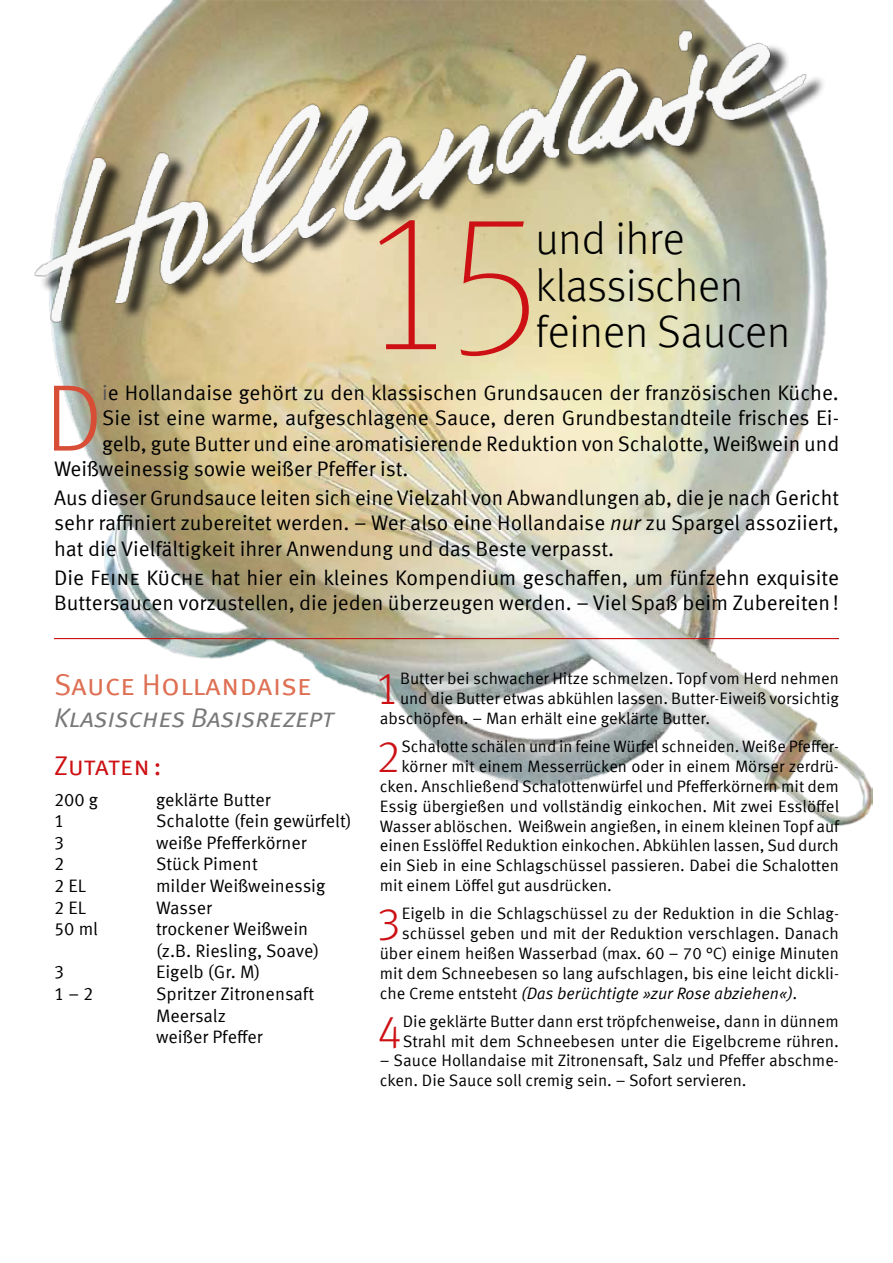
<style>
.page{position:relative;width:893px;height:1263px;background:#fff}
.page>*{position:absolute;margin:0;border:0;box-sizing:border-box;transform-origin:0 0}
.t1{font:300 94.5px "Meta Offc";color:#d74d36}
.t2{font:300 45.3px "Meta Offc";color:#cd1013}
.t3{font:300 45px/46.5px "Meta Offc";color:#000}
.t4{font:30px "Meta Sc Offc Norm";color:#de6f53}
.t5{font:27px "Meta Sc Offc Norm Ita";letter-spacing:-.005em;color:#787878}
.t6{font:27px "Meta Sc Offc Norm";letter-spacing:-.015em;color:#cd1013}
.t7{font:21px/25.2px "Meta Offc Norm";color:#000;text-align:justify}
.t8{font:18px/21.6px "Meta Offc Norm";color:#000}
.t9{font:16.5px/19.8px "Meta Offc Norm";color:#000}
.t10{font:16.5px "Meta Offc Norm Ita";color:#000}
.s1{color:#565655}
.s2{font-family:"Meta Offc Norm Ita"}
.s3{font-family:"Meta Sc Offc Norm"}
.s4{font-family:"Meta Offc Norm"}
</style>
<div class="page">
<img style="left:54px;top:382px;width:819px;height:443px">
<hr style="left:54px;top:638px;width:785px;height:1px;background:#cd1013">
<img style="left:34px;top:0;width:794px;height:382px">
<h3 class="t3" style="left:536px;top:217px;width:256px">und ihre klassischen feinen Saucen</h3>
<h1 class="t1" style="left:45px;top:364px;width:58px">D</h1>
<p class="t7" style="left:102px;top:381px;width:738px"><span class="s1">i</span>e Hollandaise gehört zu den klassischen Grundsaucen der französischen Küche.</p>
<p class="t7" style="left:102px;top:406px;width:738px">Sie ist eine warme, aufgeschlagene Sauce, deren Grundbestandteile frisches Ei-</p>
<p class="t7" style="left:102px;top:431px;width:739px">gelb, gute Butter und eine aromatisierende Reduktion von Schalotte, Weißwein und</p>
<p class="t7" style="left:54px;top:456px;width:356px">Weißweinessig sowie weißer Pfeffer ist.</p>
<p class="t7" style="left:54px;top:486px;width:787px">Aus dieser Grundsauce leiten sich eine Vielzahl von Abwandlungen ab, die je nach Gericht sehr raffiniert zubereitet werden. – Wer also eine Hollandaise <span class="s2">nur</span> zu Spargel assoziiert, hat die Vielfältigkeit ihrer Anwendung und das Beste verpasst.</p>
<p class="t7" style="left:54px;top:566px;width:786px">Die <span class="s3">Feine Küche</span> hat hier ein kleines Kompendium geschaffen, um fünfzehn exquisite<br>Buttersaucen vorzustellen, die jeden überzeugen werden. – Viel Spaß beim Zubereiten!</p>
<h3 class="t4" style="left:54px;top:667px;width:259px">Sauce Hollandaise</h3>
<h3 class="t5" style="left:54px;top:702px;width:282px">Klasisches Basisrezept</h3>
<h3 class="t6" style="left:54px;top:750px;width:109px">Zutaten:</h3>
<p class="t8" style="left:54px;top:789px;width:46px">200 g</p>
<p class="t8" style="left:156px;top:789px;width:116px">geklärte Butter</p>
<p class="t8" style="left:54px;top:810px;width:12px">1</p>
<p class="t8" style="left:156px;top:810px;width:197px">Schalotte (fein gewürfelt)</p>
<p class="t8" style="left:54px;top:832px;width:12px">3</p>
<p class="t8" style="left:156px;top:832px;width:152px">weiße Pfefferkörner</p>
<p class="t8" style="left:54px;top:854px;width:12px">2</p>
<p class="t8" style="left:156px;top:854px;width:103px">Stück Piment</p>
<p class="t8" style="left:54px;top:875px;width:34px">2 EL</p>
<p class="t8" style="left:156px;top:875px;width:171px">milder Weißweinessig</p>
<p class="t8" style="left:54px;top:897px;width:34px">2 EL</p>
<p class="t8" style="left:156px;top:897px;width:57px">Wasser</p>
<p class="t8" style="left:54px;top:918px;width:45px">50 ml</p>
<p class="t8" style="left:156px;top:918px;width:165px">trockener Weißwein (z.B. Riesling, Soave)</p>
<p class="t8" style="left:54px;top:962px;width:12px">3</p>
<p class="t8" style="left:156px;top:962px;width:106px">Eigelb (Gr. M)</p>
<p class="t8" style="left:54px;top:983px;width:41px">1 – 2</p>
<p class="t8" style="left:156px;top:983px;width:160px">Spritzer Zitronensaft<br>Meersalz<br>weißer Pfeffer</p>
<h2 class="t2" style="left:374px;top:663px;width:27px">1</h2>
<p class="t9" style="left:400px;top:669px;width:440px">Butter bei schwacher Hitze schmelzen. Topf vom Herd nehmen</p>
<p class="t9" style="left:400px;top:689px;width:440px">und die Butter etwas abkühlen lassen. Butter-Eiweiß vorsichtig</p>
<p class="t9" style="left:380px;top:709px;width:332px">abschöpfen. – Man erhält eine geklärte Butter.</p>
<h2 class="t2" style="left:376px;top:731px;width:27px">2</h2>
<p class="t9" style="left:401px;top:737px;width:439px">Schalotte schälen und in feine Würfel schneiden. Weiße Pfeffer-</p>
<p class="t9" style="left:401px;top:757px;width:439px">körner mit einem Messerrücken oder in einem Mörser zerdrü-</p>
<p class="t9" style="left:380px;top:777px;width:461px">cken. Anschließend Schalottenwürfel und Pfefferkörnern mit dem</p>
<p class="t9" style="left:380px;top:796px;width:461px">Essig übergießen und vollständig einkochen. Mit zwei Esslöffel</p>
<p class="t9" style="left:380px;top:816px;width:461px">Wasser ablöschen. Weißwein angießen, in einem kleinen Topf auf</p>
<p class="t9" style="left:380px;top:836px;width:461px">einen Esslöffel Reduktion einkochen. Abkühlen lassen, Sud durch</p>
<p class="t9" style="left:380px;top:856px;width:461px">ein Sieb in eine Schlagschüssel passieren. Dabei die Schalotten</p>
<p class="t9" style="left:380px;top:876px;width:234px">mit einem Löffel gut ausdrücken.</p>
<h2 class="t2" style="left:376px;top:898px;width:27px">3</h2>
<p class="t9" style="left:380px;top:904px;width:461px;text-align:right">Eigelb in die Schlagschüssel zu der Reduktion in die Schlag&shy;schüssel geben und mit der Reduktion verschlagen. Danach über einem heißen Wasserbad (max. 60 – 70 °C) einige Minuten mit dem Schneebesen so lang aufschlagen, bis eine leicht dickli-</p>
<p class="t10" style="left:380px;top:983px;width:419px"><span class="s4">che Creme entsteht</span> (Das berüchtigte »zur Rose abziehen«).</p>
<h2 class="t2" style="left:377px;top:1005px;width:27px">4</h2>
<p class="t9" style="left:403px;top:1011px;width:438px">Die geklärte Butter dann erst tröpfchenweise, dann in dünnem<br>Strahl mit dem Schneebesen unter die Eigelbcreme rühren.</p>
<p class="t9" style="left:380px;top:1051px;width:461px">– Sauce Hollandaise mit Zitronensaft, Salz und Pfeffer abschme&shy;cken. Die Sauce soll cremig sein. – Sofort servieren.</p>
</div>
